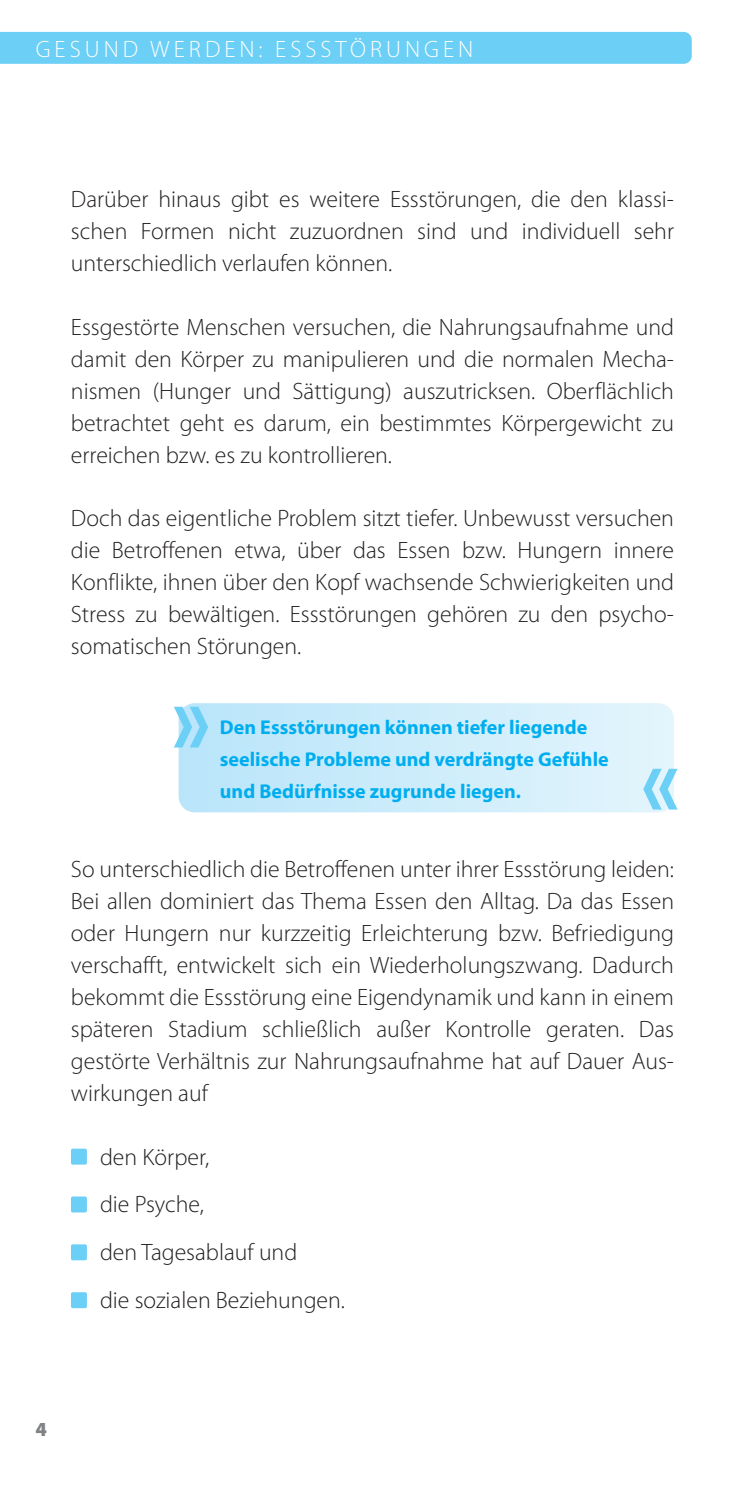
<style>
.page{position:relative;width:745px;height:1489px;background:#fff}
.page>*{position:absolute;margin:0;border:0;box-sizing:border-box;transform-origin:0 0}
.t1{font:300 23.75px/32px "Myriad Pro";color:#231f20;text-align:justify}
.t2{font:300 23.75px "Myriad Pro";letter-spacing:.17em;color:#fff}
.t3{font:700 20px/32px "Myriad Pro";color:#00aeef}
.t4{font:900 20px "Myriad Pro";color:#808285}
</style>
<div class="page">
<div style="left:0;top:32px;width:691px;height:32px;background:#6bcff6"></div>
<div style="left:71px;top:1148px;width:16px;height:16px;background:#6bcff6;border-radius:2px"></div>
<div style="left:71px;top:1196px;width:16px;height:16px;background:#6bcff6;border-radius:2px"></div>
<div style="left:71px;top:1244px;width:16px;height:16px;background:#6bcff6;border-radius:2px"></div>
<div style="left:71px;top:1292px;width:16px;height:15px;background:#6bcff6;border-radius:2px"></div>
<svg style="left:179px;top:704px;width:495px;height:107px;background:#cdecfa"></svg>
<div style="left:177px;top:702px;width:497px;height:111px;border:1px solid #fff;border-radius:17px"></div>
<svg style="left:642px;top:768px;width:35px;height:41px"></svg>
<svg style="left:174px;top:706px;width:34px;height:41px"></svg>
<p class="t2" style="left:36px;top:36px;width:439px">GESUND WERDEN: ESSSTÖRUNGEN</p>
<p class="t1" style="left:71px;top:184px;width:604px">Darüber hinaus gibt es weitere Essstörungen, die den klassi&shy;schen Formen nicht zuzuordnen sind und individuell sehr unterschiedlich verlaufen können.</p>
<p class="t1" style="left:71px;top:311px;width:604px">Essgestörte Menschen versuchen, die Nahrungsaufnahme und damit den Körper zu manipulieren und die normalen Mecha&shy;nismen (Hunger und Sättigung) auszutricksen. Oberflächlich betrachtet geht es darum, ein bestimmtes Körpergewicht zu erreichen bzw. es zu kontrollieren.</p>
<p class="t1" style="left:71px;top:503px;width:604px">Doch das eigentliche Problem sitzt tiefer. Unbewusst versuchen die Betroffenen etwa, über das Essen bzw. Hungern innere Konflikte, ihnen über den Kopf wachsende Schwierigkeiten und Stress zu bewältigen. Essstörungen gehören zu den psycho&shy;somatischen Störungen.</p>
<p class="t3" style="left:220px;top:711px;width:390px">Den Essstörungen können tiefer liegende seelische Probleme und verdrängte Gefühle und Bedürfnisse zugrunde liegen.</p>
<p class="t1" style="left:71px;top:853px;width:604px">So unterschiedlich die Betroffenen unter ihrer Essstörung leiden:<br>Bei allen dominiert das Thema Essen den Alltag. Da das Essen oder Hungern nur kurzzeitig Erleichterung bzw. Befriedigung verschafft, entwickelt sich ein Wiederholungszwang. Dadurch bekommt die Essstörung eine Eigendynamik und kann in einem späteren Stadium schließlich außer Kontrolle geraten. Das gestörte Verhältnis zur Nahrungsaufnahme hat auf Dauer Aus&shy;wirkungen auf</p>
<p class="t4" style="left:35px;top:1417px;width:13px">4</p>
<p class="t1" style="left:100px;top:1133px;width:246px;line-height:47.8px;text-align:left">den Körper,<br>die Psyche,<br>den Tagesablauf und<br>die sozialen Beziehungen.</p>
</div>
